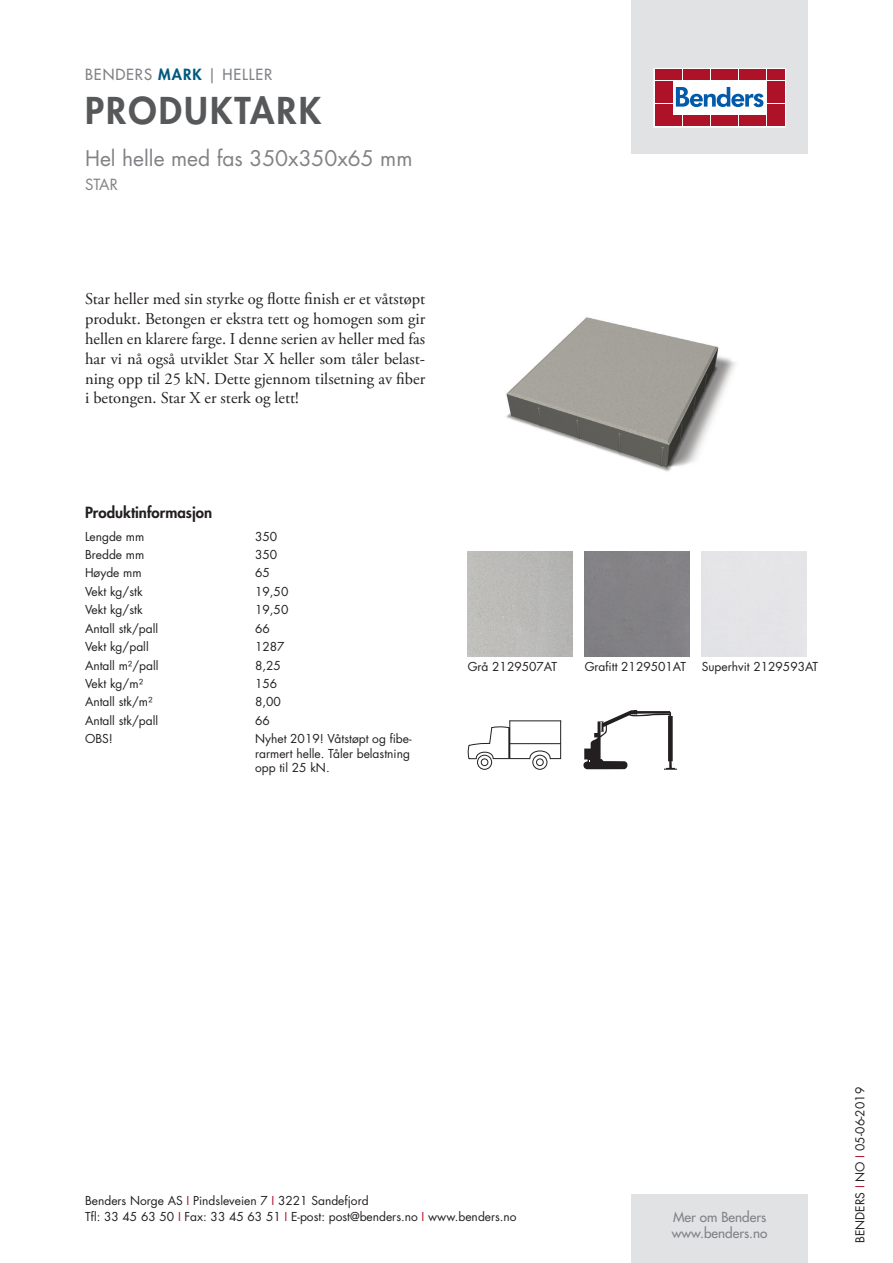
<style>
.page{position:relative;width:893px;height:1263px;background:#fff}
.page>*{position:absolute;margin:0;border:0;box-sizing:border-box;transform-origin:0 0}
.t1{font:800 36px "Futura Std";letter-spacing:.06em;color:#57585a}
.t2{font:21px "Futura Std";color:#808285}
.t3{font:16.5px/19.8px "Adobe Garamond Pro";color:#231f20;text-align:justify}
.t4{font:500 15px "Futura Std";letter-spacing:.06em;color:#808285}
.t5{font:800 15px "Futura Std";color:#231f20}
.t6{font:15px "Futura Std";color:#808285}
.t7{font:500 13.5px/16.2px "Futura Std";color:#808285}
.t8{font:12px/14.4px "Futura Std";color:#231f20}
.s1{font-weight:800;color:#00597d}
.s2{color:#ae1229}
</style>
<div class="page">
<div style="left:631px;top:0;width:177px;height:153px;background:#e1e2e4"></div>
<div style="left:631px;top:1195px;width:177px;height:68px;background:#e1e2e4"></div>
<svg style="left:656px;top:70px;width:128px;height:55px;background:#ebc6cb"></svg>
<div style="left:654px;top:68px;width:132px;height:59px;border:1px solid #fff"></div>
<div style="left:655px;top:70px;width:8px;height:10px;background:#ae1229"></div>
<div style="left:664px;top:70px;width:8px;height:10px;background:#ae1229"></div>
<div style="left:655px;top:81px;width:8px;height:10px;background:#ae1229"></div>
<div style="left:664px;top:81px;width:8px;height:10px;background:#ae1229"></div>
<div style="left:655px;top:93px;width:8px;height:10px;background:#ae1229"></div>
<div style="left:664px;top:93px;width:8px;height:10px;background:#ae1229"></div>
<div style="left:655px;top:104px;width:8px;height:11px;background:#ae1229"></div>
<div style="left:664px;top:104px;width:8px;height:11px;background:#ae1229"></div>
<div style="left:655px;top:116px;width:8px;height:10px;background:#ae1229"></div>
<div style="left:664px;top:116px;width:8px;height:10px;background:#ae1229"></div>
<div style="left:674px;top:70px;width:8px;height:10px;background:#ae1229"></div>
<div style="left:683px;top:70px;width:8px;height:10px;background:#ae1229"></div>
<div style="left:692px;top:70px;width:8px;height:10px;background:#ae1229"></div>
<div style="left:702px;top:70px;width:8px;height:10px;background:#ae1229"></div>
<div style="left:711px;top:70px;width:8px;height:10px;background:#ae1229"></div>
<div style="left:720px;top:70px;width:8px;height:10px;background:#ae1229"></div>
<div style="left:730px;top:70px;width:8px;height:10px;background:#ae1229"></div>
<div style="left:739px;top:70px;width:8px;height:10px;background:#ae1229"></div>
<div style="left:748px;top:70px;width:8px;height:10px;background:#ae1229"></div>
<div style="left:758px;top:70px;width:8px;height:10px;background:#ae1229"></div>
<div style="left:674px;top:116px;width:8px;height:10px;background:#ae1229"></div>
<div style="left:683px;top:116px;width:8px;height:10px;background:#ae1229"></div>
<div style="left:692px;top:116px;width:8px;height:10px;background:#ae1229"></div>
<div style="left:702px;top:116px;width:8px;height:10px;background:#ae1229"></div>
<div style="left:711px;top:116px;width:8px;height:10px;background:#ae1229"></div>
<div style="left:720px;top:116px;width:8px;height:10px;background:#ae1229"></div>
<div style="left:730px;top:116px;width:8px;height:10px;background:#ae1229"></div>
<div style="left:739px;top:116px;width:8px;height:10px;background:#ae1229"></div>
<div style="left:748px;top:116px;width:8px;height:10px;background:#ae1229"></div>
<div style="left:758px;top:116px;width:8px;height:10px;background:#ae1229"></div>
<div style="left:767px;top:70px;width:8px;height:10px;background:#ae1229"></div>
<div style="left:776px;top:70px;width:8px;height:10px;background:#ae1229"></div>
<div style="left:767px;top:81px;width:8px;height:10px;background:#ae1229"></div>
<div style="left:776px;top:81px;width:8px;height:10px;background:#ae1229"></div>
<div style="left:767px;top:93px;width:8px;height:10px;background:#ae1229"></div>
<div style="left:776px;top:93px;width:8px;height:10px;background:#ae1229"></div>
<div style="left:767px;top:104px;width:8px;height:11px;background:#ae1229"></div>
<div style="left:776px;top:104px;width:8px;height:11px;background:#ae1229"></div>
<div style="left:767px;top:116px;width:8px;height:10px;background:#ae1229"></div>
<div style="left:776px;top:116px;width:8px;height:10px;background:#ae1229"></div>
<svg style="left:676px;top:87px;width:87px;height:20px;background:#8ab3d7"></svg>
<img style="left:506px;top:317px;width:230px;height:155px">
<img style="left:468px;top:552px;width:105px;height:105px">
<div style="left:477px;top:755px;width:15px;height:15px;border:1px solid #231f20;border-radius:50%"></div>
<div style="left:532px;top:755px;width:15px;height:15px;border:1px solid #231f20;border-radius:50%"></div>
<svg style="left:468px;top:720px;width:93px;height:46px"></svg>
<svg style="left:583px;top:710px;width:94px;height:60px"></svg>
<p class="t4" style="left:85px;top:65px;width:189px">BENDERS <span class="s1">MARK</span> | HELLER</p>
<h1 class="t1" style="left:85px;top:87px;width:238px">PRODUKTARK</h1>
<h2 class="t2" style="left:85px;top:144px;width:329px">Hel helle med fas 350x350x65 mm</h2>
<p class="t6" style="left:85px;top:175px;width:34px">STAR</p>
<p class="t3" style="left:85px;top:290px;width:342px">Star heller med sin styrke og flotte finish er et våtstøpt produkt. Betongen er ekstra tett og homogen som gir hellen en klarere farge. I denne serien av heller med fas har vi nå også utviklet Star X heller som tåler belast&shy;ning opp til 25 kN. Dette gjennom tilsetning av fiber i betongen. Star X er sterk og lett!</p>
<p class="t5" style="left:85px;top:503px;width:129px">Produktinformasjon</p>
<p class="t8" style="left:85px;top:529px;width:61px">Lengde mm</p>
<p class="t8" style="left:255px;top:529px;width:24px">350</p>
<p class="t8" style="left:85px;top:548px;width:61px">Bredde mm</p>
<p class="t8" style="left:255px;top:548px;width:24px">350</p>
<p class="t8" style="left:85px;top:566px;width:58px">Høyde mm</p>
<p class="t8" style="left:255px;top:566px;width:16px">65</p>
<p class="t8" style="left:85px;top:584px;width:59px">Vekt kg/stk</p>
<p class="t8" style="left:255px;top:584px;width:35px">19,50</p>
<p class="t8" style="left:85px;top:603px;width:59px">Vekt kg/stk</p>
<p class="t8" style="left:255px;top:603px;width:35px">19,50</p>
<p class="t8" style="left:85px;top:621px;width:75px">Antall stk/pall</p>
<p class="t8" style="left:255px;top:621px;width:16px">66</p>
<p class="t8" style="left:85px;top:640px;width:65px">Vekt kg/pall</p>
<p class="t8" style="left:255px;top:640px;width:31px">1287</p>
<p class="t8" style="left:85px;top:658px;width:75px">Antall m²/pall</p>
<p class="t8" style="left:255px;top:658px;width:27px">8,25</p>
<p class="t8" style="left:85px;top:676px;width:60px">Vekt kg/m²</p>
<p class="t8" style="left:255px;top:676px;width:24px">156</p>
<p class="t8" style="left:85px;top:695px;width:69px">Antall stk/m²</p>
<p class="t8" style="left:255px;top:695px;width:27px">8,00</p>
<p class="t8" style="left:85px;top:713px;width:75px">Antall stk/pall</p>
<p class="t8" style="left:255px;top:713px;width:16px">66</p>
<p class="t8" style="left:85px;top:732px;width:29px">OBS!</p>
<p class="t8" style="left:255px;top:732px;width:158px">Nyhet 2019! Våtstøpt og fibe&shy;rarmert helle. Tåler belastning opp til 25 kN.</p>
<p class="t8" style="left:468px;top:660px;width:91px">Grå 2129507AT</p>
<p class="t8" style="left:585px;top:660px;width:103px">Grafitt 2129501AT</p>
<p class="t8" style="left:702px;top:660px;width:118px">Superhvit 2129593AT</p>
<p class="t8" style="left:85px;top:1192px;width:433px;line-height:16.5px">Benders Norge AS <span class="s2">I</span> Pindsleveien 7 <span class="s2">I</span> 3221 Sandefjord<br>Tfl: 33 45 63 50 <span class="s2">I</span> Fax: 33 45 63 51 <span class="s2">I</span> E-post: post@benders.no <span class="s2">I</span> www.benders.no</p>
<p class="t7" style="left:672px;top:1209px;width:97px">Mer om Benders www.benders.no</p>
<p class="t8" style="left:853px;top:1243px;width:157px;rotate:-90deg">BENDERS <span class="s2">I</span> NO <span class="s2">I</span> 05-06-2019</p>
</div>
